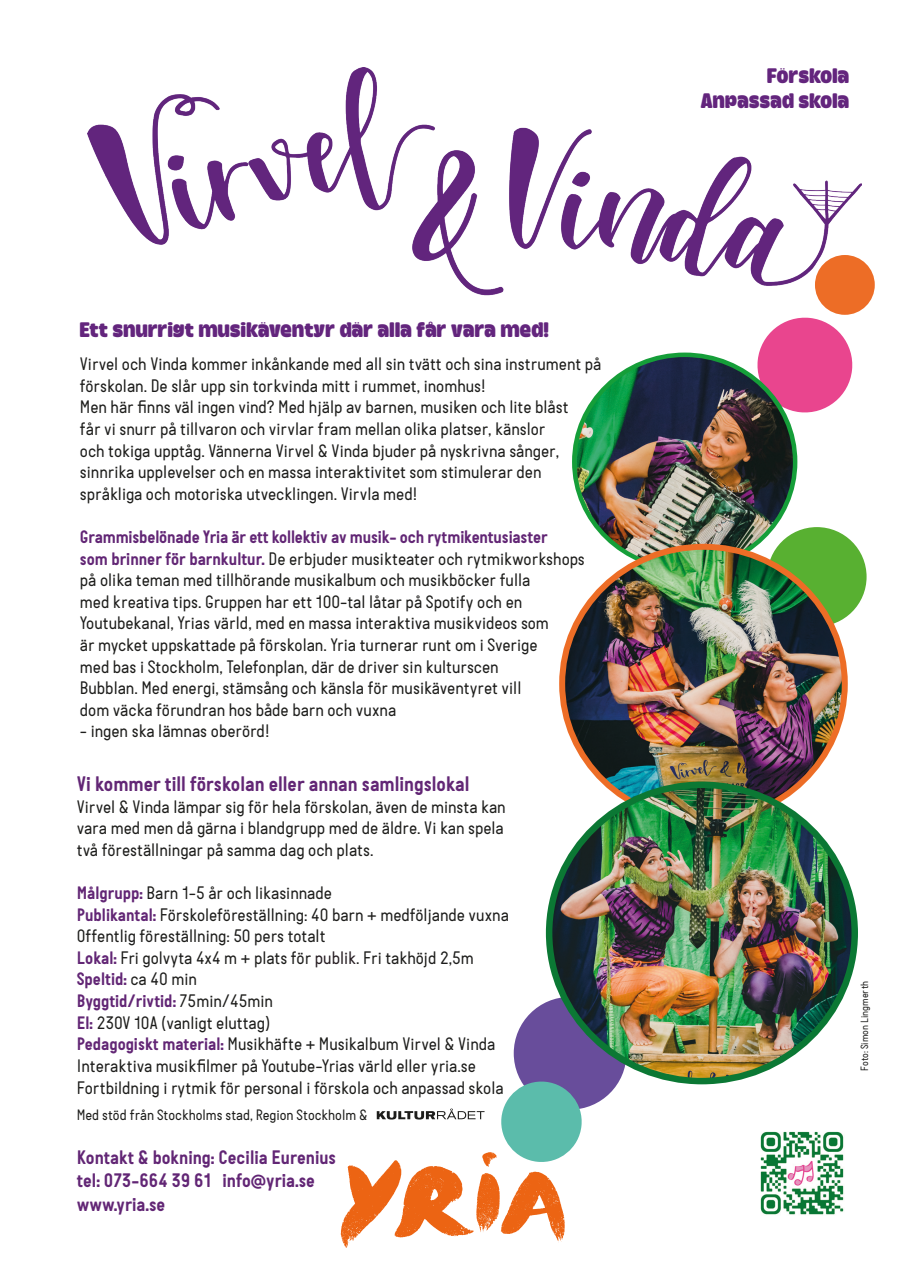
<style>
.page{position:relative;width:910px;height:1280px;background:#fff}
.page>*{position:absolute;margin:0;border:0;box-sizing:border-box;transform-origin:0 0}
.t1{font:21px "Doughy";letter-spacing:.02em;color:#63257d}
.t2{font:700 21px "Guida Pro";color:#622675}
.t3{font:700 19.5px "Guida Pro";color:#622675}
.t4{font:18px/21.6px "Guida Pro";color:#1d1d1b}
.t5{font:700 18px "Guida Pro";color:#622675}
.t6{font:15px "Guida Pro";color:#1d1d1b}
.t7{font:10.5px "Guida Pro";color:#1d1d1b}
.s1{font-weight:700;color:#622675}
.s2{color:#261d22}
.s3{font-weight:400;color:#1d1d1b}
</style>
<div class="page">
<svg style="left:758px;top:317px;width:95px;height:96px"></svg>
<div style="left:767px;top:527px;width:100px;height:99px;background:#58b031;border-radius:50%"></div>
<img style="left:574px;top:355px;width:221px;height:192px">
<div style="left:815px;top:255px;width:60px;height:60px;background:#ed6d26;border-radius:50%"></div>
<img style="left:562px;top:547px;width:283px;height:238px">
<div style="left:514px;top:997px;width:112px;height:113px;background:#684d9b;border-radius:50%"></div>
<img style="left:549px;top:785px;width:306px;height:295px">
<img style="left:87px;top:67px;width:774px;height:248px">
<img style="left:760px;top:1131px;width:84px;height:84px">
<svg style="left:341px;top:1079px;width:243px;height:169px"></svg>
<p class="t1" style="left:80px;top:318px;width:470px">Ett snurrigt musikäventyr där alla får vara med!</p>
<p class="t4" style="left:80px;top:353px;width:523px">Virvel och Vinda kommer inkånkande med all sin tvätt och sina instrument på förskolan. De slår upp sin torkvinda mitt i rummet, inomhus!</p>
<p class="t4" style="left:80px;top:396px;width:490px">Men här finns väl ingen vind? Med hjälp av barnen, musiken och lite blåst får vi snurr på tillvaron och virvlar fram mellan olika platser, känslor och tokiga upptåg. Vännerna Virvel &amp; Vinda bjuder på nyskrivna sånger, sinnrika upplevelser och en massa interaktivitet som stimulerar den språkliga och motoriska utvecklingen. Virvla med!</p>
<p class="t4" style="left:80px;top:526px;width:506px"><span class="s1">Grammisbelönade Yria är ett kollektiv av musik- och rytmikentusiaster<br>som brinner för barnkultur.</span> De erbjuder musikteater och rytmikworkshops på olika teman med tillhörande musikalbum och musikböcker fulla<br>med kreativa tips. Gruppen har ett 100-tal låtar på Spotify och en Youtubekanal, Yrias värld, med en massa interaktiva musikvideos som<br>är mycket uppskattade på förskolan. Yria turnerar runt om i Sverige<br>med bas i Stockholm, Telefonplan, där de driver sin kulturscen<br>Bubblan. Med energi, stämsång och känsla för musikäventyret vill<br>dom väcka förundran hos både barn och vuxna</p>
<p class="t4" style="left:80px;top:720px;width:191px">- ingen ska lämnas oberörd!</p>
<p class="t2" style="left:77px;top:772px;width:394px">Vi kommer till förskolan eller annan samlingslokal</p>
<p class="t4" style="left:77px;top:796px;width:430px">Virvel &amp; Vinda lämpar sig för hela förskolan, även de minsta kan</p>
<p class="t4" style="left:77px;top:817px;width:429px">vara med men då gärna i blandgrupp med de äldre. Vi kan spela</p>
<p class="t4" style="left:77px;top:839px;width:298px">två föreställningar på samma dag och plats.</p>
<p class="t4" style="left:77px;top:882px;width:257px"><span class="s1">Målgrupp:</span> Barn 1-5 år och likasinnade</p>
<p class="t4" style="left:77px;top:904px;width:434px"><span class="s1">Publikantal:</span> Förskoleföreställning: 40 barn + medföljande vuxna</p>
<p class="t4" style="left:77px;top:925px;width:250px">Offentlig föreställning: 50 pers totalt</p>
<p class="t4" style="left:77px;top:947px;width:399px"><span class="s1">Lokal:</span> Fri golvyta 4x4 m + plats för <span class="s2">publik</span>. Fri takhöjd 2,5m</p>
<p class="t5" style="left:77px;top:969px;width:122px">Speltid: <span class="s3">ca 40 min</span></p>
<p class="t5" style="left:77px;top:991px;width:198px">Byggtid/rivtid: <span class="s3">75min/45min</span></p>
<p class="t4" style="left:77px;top:1012px;width:195px"><span class="s1">El:</span> 230V 10A (vanligt eluttag)</p>
<p class="t4" style="left:77px;top:1033px;width:420px"><span class="s1">Pedagogiskt material:</span> Musikhäfte + Musikalbum Virvel &amp; Vinda<br>Interaktiva musikfilmer på Youtube-Yrias värld eller yria.se</p>
<p class="t4" style="left:77px;top:1076px;width:428px">Fortbildning i rytmik för personal i förskola och anpassad skola</p>
<p class="t6" style="left:77px;top:1106px;width:292px">Med stöd från Stockholms stad, Region Stockholm &amp;</p>
<p class="t3" style="left:77px;top:1146px;width:261px">Kontakt &amp; bokning: Cecilia Eurenius</p>
<p class="t3" style="left:77px;top:1169px;width:240px">tel: 073-664 39 61 info@yria.se</p>
<p class="t3" style="left:77px;top:1193px;width:90px">www.yria.se</p>
<p class="t1" style="left:767px;top:64px;width:83px">Förskola</p>
<p class="t1" style="left:701px;top:89px;width:150px">Anpassad skola</p>
<p class="t7" style="left:859px;top:1071px;width:91px;rotate:-90deg">Foto: Simon Lingmerth</p>
</div>
